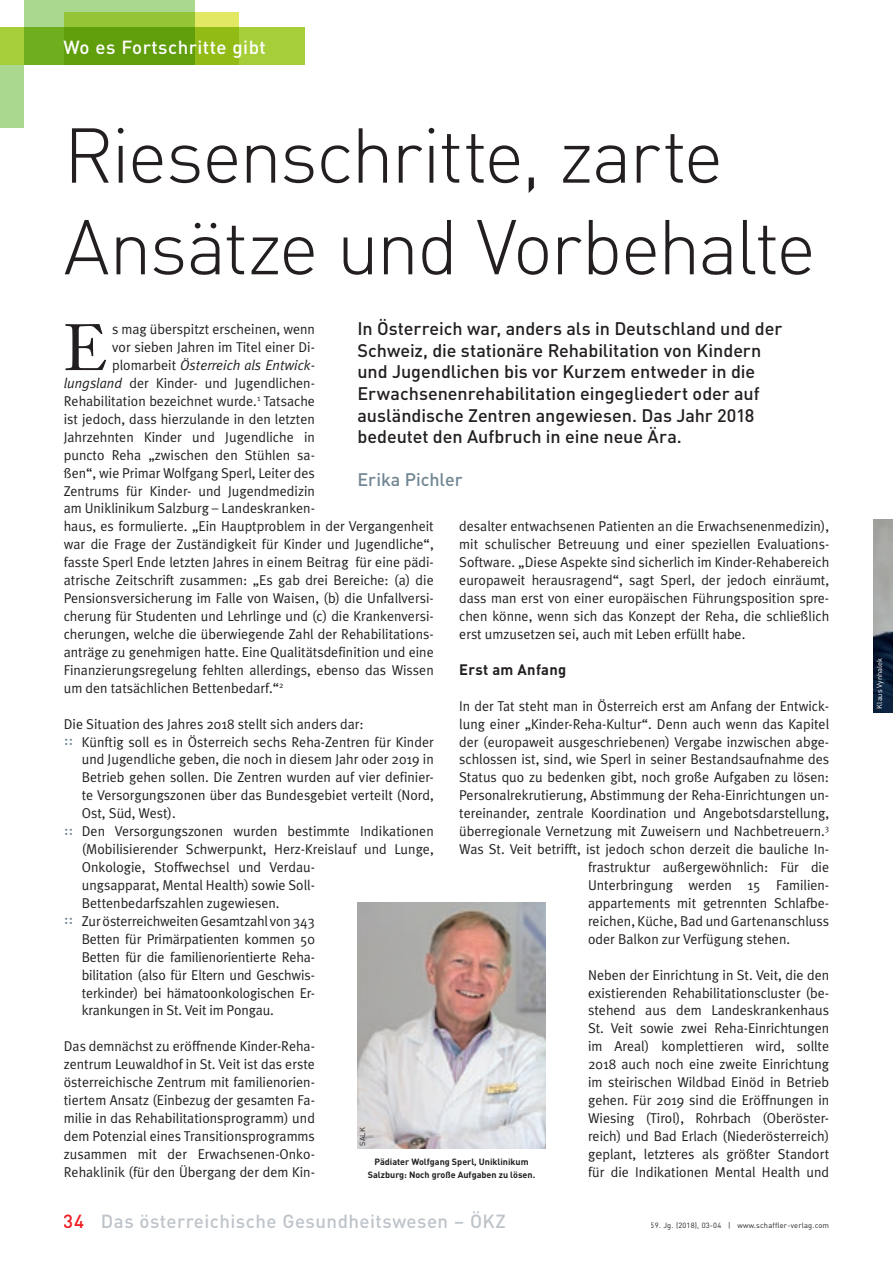
<style>
.page{position:relative;width:893px;height:1263px;background:#fff}
.page>*{position:absolute;margin:0;border:0;box-sizing:border-box;transform-origin:0 0}
.t1{font:76.35px/91.7px "DIN Light Alternate";letter-spacing:-.03em;color:#231f20}
.t2{font:64.5px "Janson Text LT Std";color:#231f20}
.t3{font:500 18.75px "DIN";letter-spacing:.025em;color:#bec4ca}
.t4{font:500 18.75px "DIN";letter-spacing:.025em;color:#fff}
.t5{font:500 18px/21.6px "DIN";letter-spacing:-.005em;color:#231f20}
.t6{font:500 18px "DIN";letter-spacing:-.005em;color:#728793}
.t7{font:700 15px "DIN";letter-spacing:.025em;color:#231f20}
.t8{font:14.25px/18px "Meta Plus Normal";color:#231f20;text-align:justify}
.t9{font:italic 14.25px "Meta Plus Normal";color:#231f20}
.t10{font:700 9px/12.8px "DIN";color:#231f20;text-align:center}
.t11{font:7.5px "DIN";letter-spacing:.025em;color:#231f20}
.t12{font:7.5px "DIN";color:#fff}
.s1{font-style:normal}
.s2{font-style:italic}
.s3{font-family:"DIN Medium Alternate";font-size:15px;color:#728793}
.s4{color:#ee1d23}
</style>
<div class="page">
<div style="left:0;top:65px;width:24px;height:63px;background:#a9d88e"></div>
<div style="left:0;top:28px;width:305px;height:37px;background:#a6ce39"></div>
<svg style="left:24px;top:0;width:171px;height:65px;background:#93c864"></svg>
<svg style="left:64px;top:13px;width:174px;height:52px;background:#7caf1c"></svg>
<img style="left:357px;top:903px;width:189px;height:245px">
<img style="left:873px;top:519px;width:20px;height:193px">
<h3 class="t4" style="left:64px;top:35px;width:204px">Wo es Fortschritte gibt</h3>
<h1 class="t1" style="left:64px;top:109px;width:754px">Riesenschritte, zarte<br>Ansätze und Vorbehalte</h1>
<p class="t5" style="left:357px;top:317px;width:426px">In Österreich war, anders als in Deutschland und der Schweiz, die stationäre Rehabilitation von Kindern und Jugendlichen bis vor Kurzem entweder in die Erwachsenenrehabilitation eingegliedert oder auf ausländische Zentren angewiesen. Das Jahr 2018 bedeutet den Aufbruch in eine neue Ära.</p>
<p class="t6" style="left:357px;top:468px;width:107px">Erika Pichler</p>
<h2 class="t2" style="left:64px;top:307px;width:45px">E</h2>
<p class="t8" style="left:112px;top:320px;width:204px">s mag überspitzt erscheinen, wenn</p>
<p class="t8" style="left:112px;top:338px;width:204px">vor sieben Jahren im Titel einer Di-</p>
<p class="t9" style="left:112px;top:357px;width:204px"><span class="s1">plomarbeit</span> Österreich als Entwick-</p>
<p class="t8" style="left:64px;top:374px;width:253px"><span class="s2">lungsland</span> der Kinder- und Jugendlichen-</p>
<p class="t8" style="left:64px;top:392px;width:253px">Rehabilitation bezeichnet wurde.<sup>1</sup> Tatsache</p>
<p class="t8" style="left:64px;top:410px;width:253px">ist jedoch, dass hierzulande in den letzten</p>
<p class="t8" style="left:64px;top:428px;width:253px">Jahrzehnten Kinder und Jugendliche in</p>
<p class="t8" style="left:64px;top:446px;width:253px">puncto Reha „zwischen den Stühlen sa-</p>
<p class="t8" style="left:64px;top:463px;width:253px">ßen“, wie Primar Wolfgang Sperl, Leiter des</p>
<p class="t8" style="left:64px;top:481px;width:253px">Zentrums für Kinder- und Jugendmedizin</p>
<p class="t8" style="left:64px;top:499px;width:253px">am Uniklinikum Salzburg – Landeskranken-</p>
<p class="t8" style="left:64px;top:517px;width:371px">haus, es formulierte. „Ein Hauptproblem in der Vergangenheit</p>
<p class="t8" style="left:64px;top:535px;width:371px">war die Frage der Zuständigkeit für Kinder und Jugendliche“,</p>
<p class="t8" style="left:64px;top:553px;width:370px">fasste Sperl Ende letzten Jahres in einem Beitrag für eine pädi-</p>
<p class="t8" style="left:64px;top:571px;width:371px">atrische Zeitschrift zusammen: „Es gab drei Bereiche: (a) die</p>
<p class="t8" style="left:64px;top:589px;width:371px">Pensionsversicherung im Falle von Waisen, (b) die Unfallversi-</p>
<p class="t8" style="left:64px;top:607px;width:371px">cherung für Studenten und Lehrlinge und (c) die Krankenversi-</p>
<p class="t8" style="left:64px;top:625px;width:371px">cherungen, welche die überwiegende Zahl der Rehabilitations-</p>
<p class="t8" style="left:64px;top:643px;width:371px">anträge zu genehmigen hatte. Eine Qualitätsdefinition und eine</p>
<p class="t8" style="left:64px;top:661px;width:371px">Finanzierungsregelung fehlten allerdings, ebenso das Wissen</p>
<p class="t8" style="left:64px;top:679px;width:221px">um den tatsächlichen Bettenbedarf.“<sup>2</sup></p>
<p class="t8" style="left:64px;top:714px;width:301px">Die Situation des Jahres 2018 stellt sich anders dar:</p>
<p class="t8" style="left:64px;top:732px;width:371px"><span class="s3">::</span> Künftig soll es in Österreich sechs Reha-Zentren für Kinder</p>
<p class="t8" style="left:82px;top:750px;width:353px">und Jugendliche geben, die noch in diesem Jahr oder 2019 in</p>
<p class="t8" style="left:82px;top:768px;width:353px">Betrieb gehen sollen. Die Zentren wurden auf vier definier-</p>
<p class="t8" style="left:82px;top:786px;width:353px">te Versorgungszonen über das Bundesgebiet verteilt (Nord,</p>
<p class="t8" style="left:82px;top:804px;width:96px">Ost, Süd, West).</p>
<p class="t8" style="left:64px;top:822px;width:371px"><span class="s3">::</span> Den Versorgungszonen wurden bestimmte Indikationen</p>
<p class="t8" style="left:82px;top:840px;width:353px">(Mobilisierender Schwerpunkt, Herz-Kreislauf und Lunge,</p>
<p class="t8" style="left:82px;top:858px;width:235px">Onkologie, Stoffwechsel und Verdau-</p>
<p class="t8" style="left:82px;top:876px;width:235px">ungsapparat, Mental Health) sowie Soll-</p>
<p class="t8" style="left:82px;top:894px;width:199px">Bettenbedarfszahlen zugewiesen.</p>
<p class="t8" style="left:64px;top:912px;width:253px"><span class="s3">::</span> Zur österreichweiten Gesamtzahl von 343</p>
<p class="t8" style="left:82px;top:929px;width:235px">Betten für Primärpatienten kommen 50</p>
<p class="t8" style="left:82px;top:947px;width:235px">Betten für die familienorientierte Reha-</p>
<p class="t8" style="left:82px;top:965px;width:233px">bilitation (also für Eltern und Geschwis-</p>
<p class="t8" style="left:82px;top:983px;width:235px">terkinder) bei hämatoonkologischen Er-</p>
<p class="t8" style="left:82px;top:1001px;width:194px">krankungen in St. Veit im Pongau.</p>
<p class="t8" style="left:64px;top:1037px;width:253px">Das demnächst zu eröffnende Kinder-Reha&shy;zentrum Leuwaldhof in St. Veit ist das erste österreichische Zentrum mit familienorien&shy;tiertem Ansatz (Einbezug der gesamten Fa&shy;milie in das Rehabilitationsprogramm) und dem Potenzial eines Transitionsprogramms zusammen mit der Erwachsenen-Onko-Rehaklinik (für den Übergang der dem Kin-</p>
<p class="t8" style="left:459px;top:517px;width:371px">desalter entwachsenen Patienten an die Erwachsenenmedizin), mit schulischer Betreuung und einer speziellen Evaluations-Software. „Diese Aspekte sind sicherlich im Kinder-Rehabereich europaweit herausragend“, sagt Sperl, der jedoch einräumt, dass man erst von einer europäischen Führungsposition spre&shy;chen könne, wenn sich das Konzept der Reha, die schließlich erst umzusetzen sei, auch mit Leben erfüllt habe.</p>
<p class="t7" style="left:459px;top:660px;width:109px">Erst am Anfang</p>
<p class="t8" style="left:459px;top:696px;width:371px">In der Tat steht man in Österreich erst am Anfang der Entwick-</p>
<p class="t8" style="left:459px;top:714px;width:371px">lung einer „Kinder-Reha-Kultur“. Denn auch wenn das Kapitel</p>
<p class="t8" style="left:459px;top:732px;width:371px">der (europaweit ausgeschriebenen) Vergabe inzwischen abge-</p>
<p class="t8" style="left:459px;top:750px;width:371px">schlossen ist, sind, wie Sperl in seiner Bestandsaufnahme des</p>
<p class="t8" style="left:459px;top:768px;width:371px">Status quo zu bedenken gibt, noch große Aufgaben zu lösen:</p>
<p class="t8" style="left:459px;top:786px;width:371px">Personalrekrutierung, Abstimmung der Reha-Einrichtungen un-</p>
<p class="t8" style="left:459px;top:804px;width:371px">tereinander, zentrale Koordination und Angebotsdarstellung,</p>
<p class="t8" style="left:459px;top:822px;width:371px">überregionale Vernetzung mit Zuweisern und Nachbetreuern.<sup>3</sup></p>
<p class="t8" style="left:459px;top:840px;width:371px">Was St. Veit betrifft, ist jedoch schon derzeit die bauliche In-</p>
<p class="t8" style="left:588px;top:858px;width:243px">frastruktur außergewöhnlich: Für die</p>
<p class="t8" style="left:588px;top:876px;width:241px">Unterbringung werden 15 Familien-</p>
<p class="t8" style="left:588px;top:894px;width:243px">appartements mit getrennten Schlafbe-</p>
<p class="t8" style="left:588px;top:912px;width:243px">reichen, Küche, Bad und Gartenanschluss</p>
<p class="t8" style="left:588px;top:929px;width:204px">oder Balkon zur Verfügung stehen.</p>
<p class="t8" style="left:588px;top:965px;width:243px">Neben der Einrichtung in St. Veit, die den existierenden Rehabilitationscluster (be&shy;stehend aus dem Landeskrankenhaus St. Veit sowie zwei Reha-Einrichtungen im Areal) komplettieren wird, sollte 2018 auch noch eine zweite Einrichtung im steirischen Wildbad Einöd in Betrieb gehen. Für 2019 sind die Eröffnungen in Wiesing (Tirol), Rohrbach (Oberöster&shy;reich) und Bad Erlach (Niederösterreich) geplant, letzteres als größter Standort für die Indikationen Mental Health und</p>
<p class="t11" style="left:358px;top:1145px;width:20px;rotate:-90deg">SALK</p>
<p class="t10" style="left:368px;top:1155px;width:169px">Pädiater Wolfgang Sperl, Uniklinikum<br>Salzburg: Noch große Aufgaben zu lösen.</p>
<h3 class="t3" style="left:64px;top:1209px;width:443px"><span class="s4">34</span> Das österreichische Gesundheitswesen – ÖKZ</h3>
<p class="t11" style="left:651px;top:1220px;width:180px">59. Jg. (2018), 03-04 | www.schaffler-verlag.com</p>
<p class="t12" style="left:875px;top:708px;width:52px;rotate:-90deg">Klaus Vynhalek</p>
</div>
